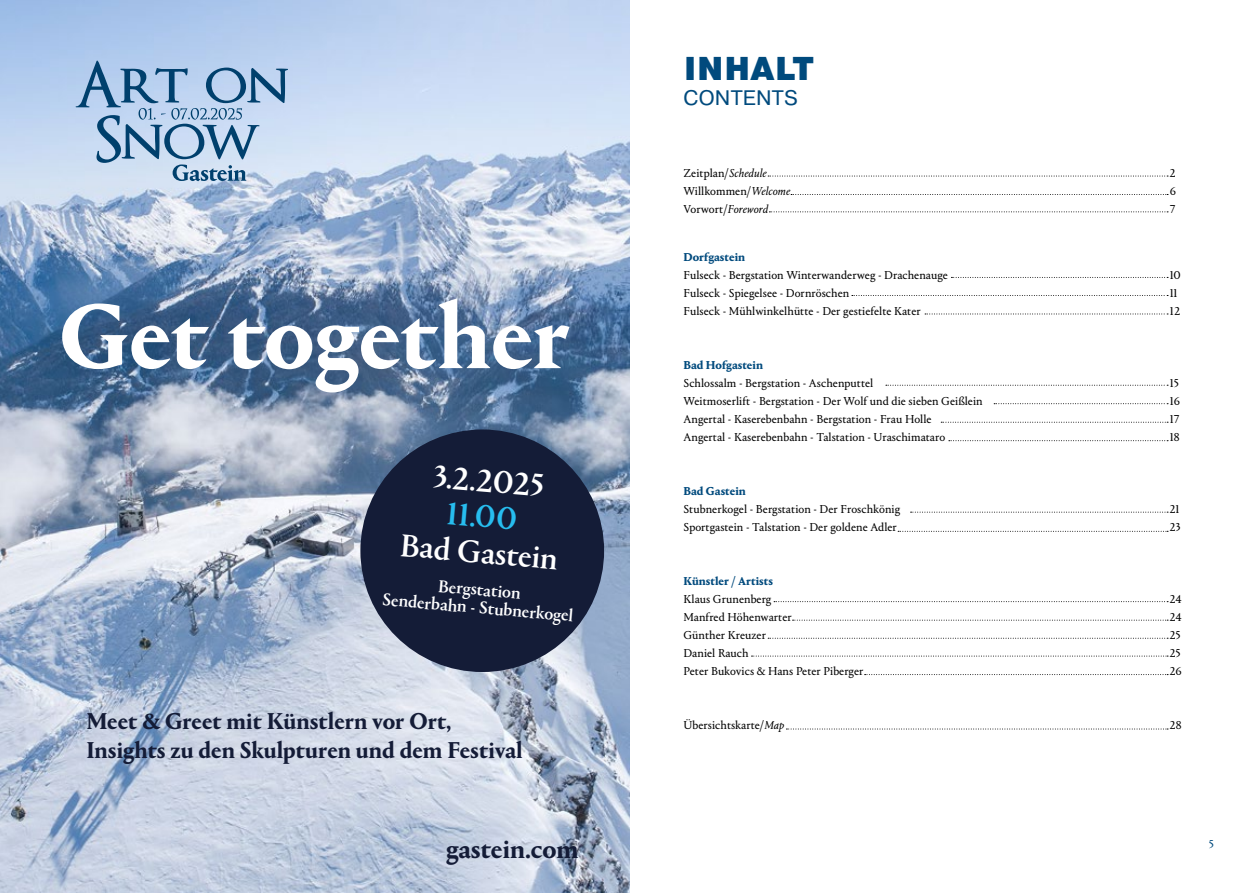
<style>
.page{position:relative;width:1259px;height:893px;background:#fff}
.page>*{position:absolute;margin:0;border:0;box-sizing:border-box;transform-origin:0 0}
.Fliesstext{font:700 96px "Portrait";color:#fff}
.Fliesstext-2{font:500 33px "Portrait";color:#fff}
.Überschrift{font:900 33px "Pragmatica";letter-spacing:.01em;color:#004a7d}
.Fliesstext-3{font:500 33px "Portrait";color:#27bdef}
.Fliesstext-4{font:700 27px "Portrait";color:#141c37}
.t1{font:700 24px "Portrait";color:#141c37}
.Überschrift_engl{font:21px "Pragmatica";letter-spacing:.01em;color:#004a7d}
.Fliesstext-5{font:500 18px "Portrait";color:#fff}
.Fliesstext-6{font:12px "Portrait Text";color:#000}
.Fliesstext-7{font:700 12px "Portrait Text";color:#004a7d}
.t2{font:12px "Portrait Text";color:#004a7d}
.s1{font-style:italic}
</style>
<div class="page">
<img style="left:0;top:0;width:629px;height:893px">
<svg style="left:768px;top:176px;width:400px;height:1px"></svg>
<svg style="left:791px;top:194px;width:377px;height:1px"></svg>
<svg style="left:769px;top:211px;width:399px;height:1px"></svg>
<svg style="left:951px;top:277px;width:217px;height:1px"></svg>
<svg style="left:852px;top:295px;width:316px;height:1px"></svg>
<svg style="left:925px;top:314px;width:243px;height:1px"></svg>
<svg style="left:886px;top:385px;width:282px;height:1px"></svg>
<svg style="left:994px;top:403px;width:174px;height:1px"></svg>
<svg style="left:941px;top:422px;width:227px;height:1px"></svg>
<svg style="left:949px;top:440px;width:219px;height:1px"></svg>
<svg style="left:910px;top:512px;width:258px;height:1px"></svg>
<svg style="left:898px;top:531px;width:270px;height:1px"></svg>
<svg style="left:774px;top:601px;width:394px;height:1px"></svg>
<svg style="left:792px;top:620px;width:376px;height:1px"></svg>
<svg style="left:768px;top:638px;width:400px;height:1px"></svg>
<svg style="left:751px;top:656px;width:417px;height:1px"></svg>
<svg style="left:864px;top:674px;width:304px;height:1px"></svg>
<svg style="left:786px;top:729px;width:382px;height:1px"></svg>
<svg style="left:76px;top:60px;width:212px;height:121px;background:#a1bcd9"></svg>
<div style="left:360px;top:429px;width:244px;height:243px;background:#141c37;border-radius:50%"></div>
<p class="Fliesstext" style="left:59px;top:270px;width:512px">Get together</p>
<p class="Fliesstext-2" style="left:436px;top:454px;width:112px;rotate:5deg">3.2.2025</p>
<p class="Fliesstext-3" style="left:449px;top:491px;width:72px;rotate:5deg">11.00</p>
<p class="Fliesstext-2" style="left:402px;top:523px;width:160px;rotate:5deg">Bad Gastein</p>
<p class="Fliesstext-5" style="left:439px;top:574px;width:84px;rotate:5deg">Bergstation</p>
<p class="Fliesstext-5" style="left:384px;top:587px;width:193px;rotate:5deg">Senderbahn - Stubnerkogel</p>
<p class="t1" style="left:86px;top:705px;width:366px">Meet &amp; Greet mit Künstlern vor Ort,</p>
<p class="t1" style="left:86px;top:733px;width:438px">Insights zu den Skulpturen und dem Festival</p>
<p class="Fliesstext-4" style="left:446px;top:830px;width:134px">gastein.com</p>
<p class="Überschrift" style="left:683px;top:47px;width:132px">INHALT</p>
<p class="Überschrift_engl" style="left:683px;top:85px;width:116px">CONTENTS</p>
<p class="Fliesstext-6" style="left:683px;top:164px;width:85px">Zeitplan/<span class="s1">Schedule</span></p>
<p class="Fliesstext-6" style="left:1169px;top:164px;width:7px">2</p>
<p class="Fliesstext-6" style="left:683px;top:182px;width:108px">Willkommen/<span class="s1">Welcome</span></p>
<p class="Fliesstext-6" style="left:1169px;top:182px;width:8px">6</p>
<p class="Fliesstext-6" style="left:683px;top:200px;width:86px">Vorwort/<span class="s1">Foreword</span></p>
<p class="Fliesstext-6" style="left:1169px;top:200px;width:7px">7</p>
<p class="Fliesstext-7" style="left:683px;top:248px;width:63px">Dorfgastein</p>
<p class="Fliesstext-6" style="left:683px;top:266px;width:266px">Fulseck - Bergstation Winterwanderweg - Drachenauge</p>
<p class="Fliesstext-6" style="left:1169px;top:266px;width:13px">10</p>
<p class="Fliesstext-6" style="left:683px;top:284px;width:167px">Fulseck - Spiegelsee - Dornröschen</p>
<p class="Fliesstext-6" style="left:1169px;top:284px;width:9px">11</p>
<p class="Fliesstext-6" style="left:683px;top:302px;width:239px">Fulseck - Mühlwinkelhütte - Der gestiefelte Kater</p>
<p class="Fliesstext-6" style="left:1169px;top:302px;width:12px">12</p>
<p class="Fliesstext-7" style="left:683px;top:356px;width:81px">Bad Hofgastein</p>
<p class="Fliesstext-6" style="left:683px;top:374px;width:191px">Schlossalm - Bergstation - Aschenputtel</p>
<p class="Fliesstext-6" style="left:1169px;top:374px;width:11px">15</p>
<p class="Fliesstext-6" style="left:683px;top:392px;width:301px">Weitmoserlift - Bergstation - Der Wolf und die sieben Geißlein</p>
<p class="Fliesstext-6" style="left:1169px;top:392px;width:12px">16</p>
<p class="Fliesstext-6" style="left:683px;top:410px;width:250px">Angertal - Kaserebenbahn - Bergstation - Frau Holle</p>
<p class="Fliesstext-6" style="left:1169px;top:410px;width:11px">17</p>
<p class="Fliesstext-6" style="left:683px;top:428px;width:263px">Angertal - Kaserebenbahn - Talstation - Uraschimataro</p>
<p class="Fliesstext-6" style="left:1169px;top:428px;width:12px">18</p>
<p class="Fliesstext-7" style="left:683px;top:482px;width:64px">Bad Gastein</p>
<p class="Fliesstext-6" style="left:683px;top:500px;width:218px">Stubnerkogel - Bergstation - Der Froschkönig</p>
<p class="Fliesstext-6" style="left:1169px;top:500px;width:11px">21</p>
<p class="Fliesstext-6" style="left:683px;top:518px;width:215px">Sportgastein - Talstation - Der goldene Adler</p>
<p class="Fliesstext-6" style="left:1169px;top:518px;width:13px">23</p>
<p class="Fliesstext-7" style="left:683px;top:572px;width:91px">Künstler / Artists</p>
<p class="Fliesstext-6" style="left:683px;top:590px;width:89px">Klaus Grunenberg</p>
<p class="Fliesstext-6" style="left:1169px;top:590px;width:14px">24</p>
<p class="Fliesstext-6" style="left:683px;top:608px;width:110px">Manfred Höhenwarter</p>
<p class="Fliesstext-6" style="left:1169px;top:608px;width:14px">24</p>
<p class="Fliesstext-6" style="left:683px;top:626px;width:84px">Günther Kreuzer</p>
<p class="Fliesstext-6" style="left:1169px;top:626px;width:13px">25</p>
<p class="Fliesstext-6" style="left:683px;top:644px;width:67px">Daniel Rauch</p>
<p class="Fliesstext-6" style="left:1169px;top:644px;width:13px">25</p>
<p class="Fliesstext-6" style="left:683px;top:662px;width:182px">Peter Bukovics &amp; Hans Peter Piberger</p>
<p class="Fliesstext-6" style="left:1169px;top:662px;width:14px">26</p>
<p class="Fliesstext-6" style="left:683px;top:716px;width:102px">Übersichtskarte/<span class="s1">Map</span></p>
<p class="Fliesstext-6" style="left:1169px;top:716px;width:13px">28</p>
<p class="t2" style="left:1208px;top:835px;width:7px">5</p>
</div>
